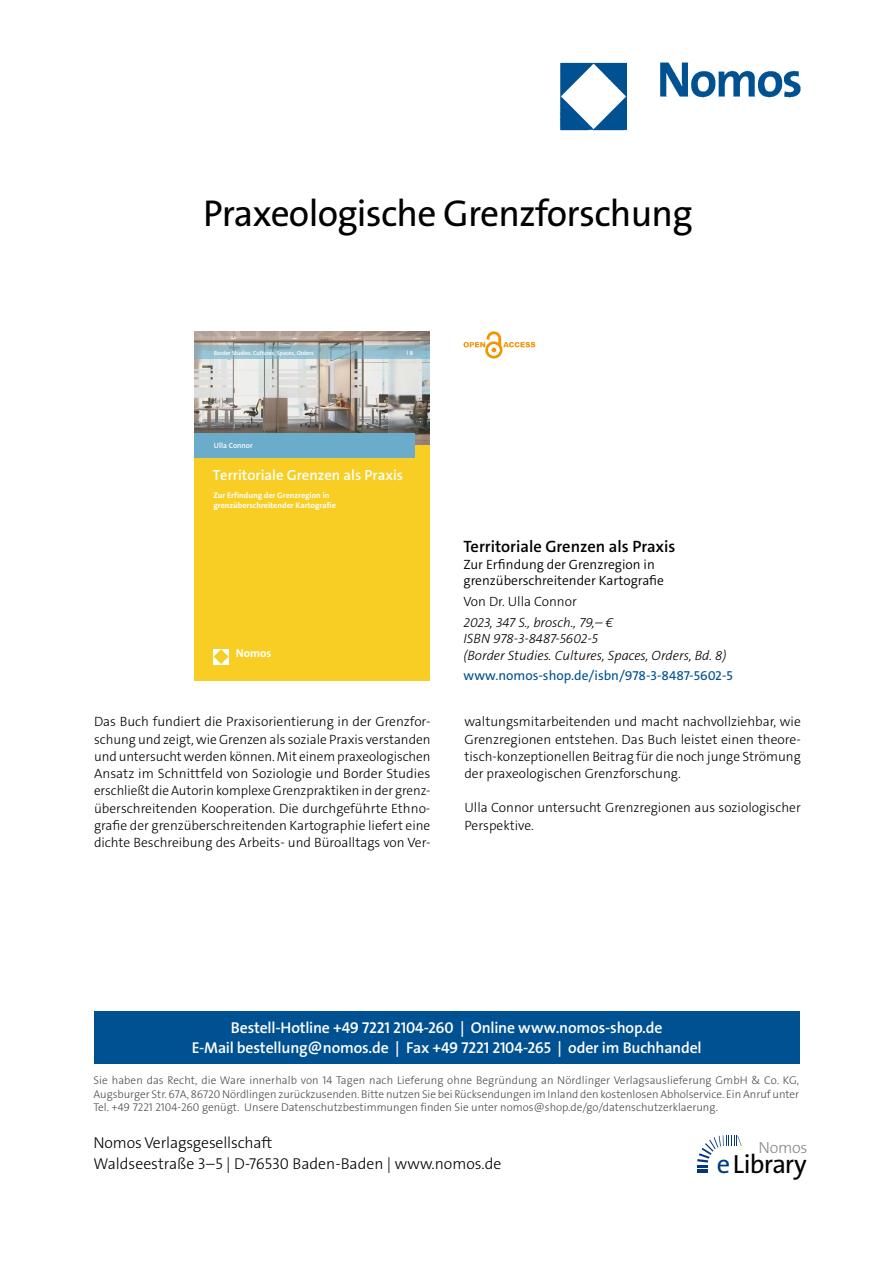
<style>
.page{position:relative;width:893px;height:1263px;background:#fff}
.page>*{position:absolute;margin:0;border:0;box-sizing:border-box;transform-origin:0 0}
.t1{font:37.5px "The Sans Os F";letter-spacing:-.02em;color:#000}
.t2{font:26.4px "The Sans Os F";letter-spacing:-.03em;color:#000}
.t3{font:600 16.5px "The Sans C5";color:#000}
.t4{font:300 16.2px "The Sans Os F";letter-spacing:-.02em;color:#87888a}
.t5{font:600 15.75px/21px "The Sans Os F";letter-spacing:-.01em;color:#fff;text-align:center}
.t6{font:300 15.75px/21px "The Sans Os F";color:#000}
.t7{font:600 14.7px "The Sans C5";color:#fff}
.t8{font:300 13.5px/17.2px "The Sans C5";color:#000;text-align:justify}
.t9{font:italic 300 13.5px/16.5px "The Sans C5";color:#000}
.t10{font:300 13.5px/16.5px "The Sans C5";color:#000}
.t11{font:13.5px "The Sans C5";color:#005192}
.t12{font:700 11.55px "The Sans C5";color:#fff}
.t13{font:300 11.25px/13.5px "The Sans Os F";color:#4b4b4d;text-align:justify}
.t14{font:700 8.1px/9.8px "The Sans C5";color:#fff}
.t15{font:600 7.65px "The Sans C5";color:#fff}
.t16{font:600 6px "The Sans C5";letter-spacing:-.015em;color:#fff}
.t17{font:600 6px "The Sans Os F";color:#fff}
.s1{color:#003882}
</style>
<div class="page">
<img style="left:559px;top:62px;width:242px;height:69px">
<div style="left:94px;top:1011px;width:705px;height:52px;background:#005192"></div>
<svg style="left:697px;top:1135px;width:45px;height:38px"></svg>
<img style="left:194px;top:331px;width:236px;height:114px">
<div style="left:194px;top:445px;width:236px;height:235px;background:#f8ce24"></div>
<div style="left:194px;top:433px;width:221px;height:25px;background:#6bacca"></div>
<svg style="left:194px;top:345px;width:236px;height:14px;background:#91b8c7"></svg>
<div style="left:213px;top:649px;width:16px;height:15px;background:#fff"></div>
<svg style="left:214px;top:649px;width:14px;height:15px"></svg>
<svg style="left:463px;top:331px;width:72px;height:28px"></svg>
<h1 class="t1" style="left:203px;top:199px;width:491px">Praxeologische Grenzforschung</h1>
<p class="t16" style="left:214px;top:349px;width:101px">Border Studies. Cultures, Spaces, Orders</p>
<p class="t17" style="left:407px;top:349px;width:8px">l8</p>
<p class="t15" style="left:214px;top:441px;width:40px">Ulla Connor</p>
<p class="t7" style="left:213px;top:466px;width:192px">Territoriale Grenzen als Praxis</p>
<p class="t14" style="left:213px;top:490px;width:124px">Zur Erfindung der Grenzregion in grenzüberschreitender Kartografie</p>
<p class="t12" style="left:236px;top:645px;width:37px">Nomos</p>
<p class="t3" style="left:463px;top:536px;width:214px">Territoriale Grenzen als Praxis</p>
<p class="t10" style="left:463px;top:556px;width:202px">Zur Erfindung der Grenzregion in grenzüberschreitender Kartografie</p>
<p class="t8" style="left:463px;top:593px;width:115px">Von Dr. Ulla Connor</p>
<p class="t9" style="left:463px;top:614px;width:264px">2023, 347 S., brosch., 79,– €<br>ISBN 978-3-8487-5602-5<br>(Border Studies. Cultures, Spaces, Orders, Bd. 8)</p>
<p class="t11" style="left:463px;top:667px;width:271px">www.nomos-shop.de/isbn/978-3-8487-5602-5</p>
<p class="t8" style="left:94px;top:713px;width:338px">Das Buch fundiert die Praxisorientierung in der Grenzfor&shy;schung und zeigt, wie Grenzen als soziale Praxis verstanden und untersucht werden können. Mit einem praxeologischen Ansatz im Schnittfeld von Soziologie und Border Studies erschließt die Autorin komplexe Grenzpraktiken in der grenz&shy;überschreitenden Kooperation. Die durchgeführte Ethno&shy;grafie der grenzüberschreitenden Kartographie liefert eine dichte Beschreibung des Arbeits- und Büroalltags von Ver-</p>
<p class="t8" style="left:464px;top:713px;width:338px">waltungsmitarbeitenden und macht nachvollziehbar, wie Grenzregionen entstehen. Das Buch leistet einen theore&shy;tisch-konzeptionellen Beitrag für die noch junge Strömung der praxeologischen Grenzforschung.</p>
<p class="t8" style="left:464px;top:799px;width:338px">Ulla Connor untersucht Grenzregionen aus soziologischer<br>Perspektive.</p>
<p class="t5" style="left:192px;top:1017px;width:511px">Bestell-Hotline +49 7221 2104-260 | Online www.nomos-shop.de<br>E-Mail bestellung@nomos.de | Fax +49 7221 2104-265 | oder im Buchhandel</p>
<p class="t13" style="left:94px;top:1074px;width:707px">Sie haben das Recht, die Ware innerhalb von 14 Tagen nach Lieferung ohne Begründung an Nördlinger Verlagsauslieferung GmbH &amp; Co. KG, Augsburger Str. 67A, 86720 Nördlingen zurückzusenden. Bitte nutzen Sie bei Rücksendungen im Inland den kostenlosen Abholservice. Ein Anruf unter Tel. +49 7221 2104-260 genügt. Unsere Datenschutzbestimmungen finden Sie unter nomos@shop.de/go/datenschutzerklaerung.</p>
<p class="t6" style="left:94px;top:1133px;width:409px">Nomos Verlagsgesellschaft<br>Waldseestraße 3–5 | D-76530 Baden-Baden | www.nomos.de</p>
<p class="t4" style="left:758px;top:1137px;width:51px">Nomos</p>
<h2 class="t2" style="left:717px;top:1153px;width:91px"><span class="s1">e</span>Library</h2>
</div>
